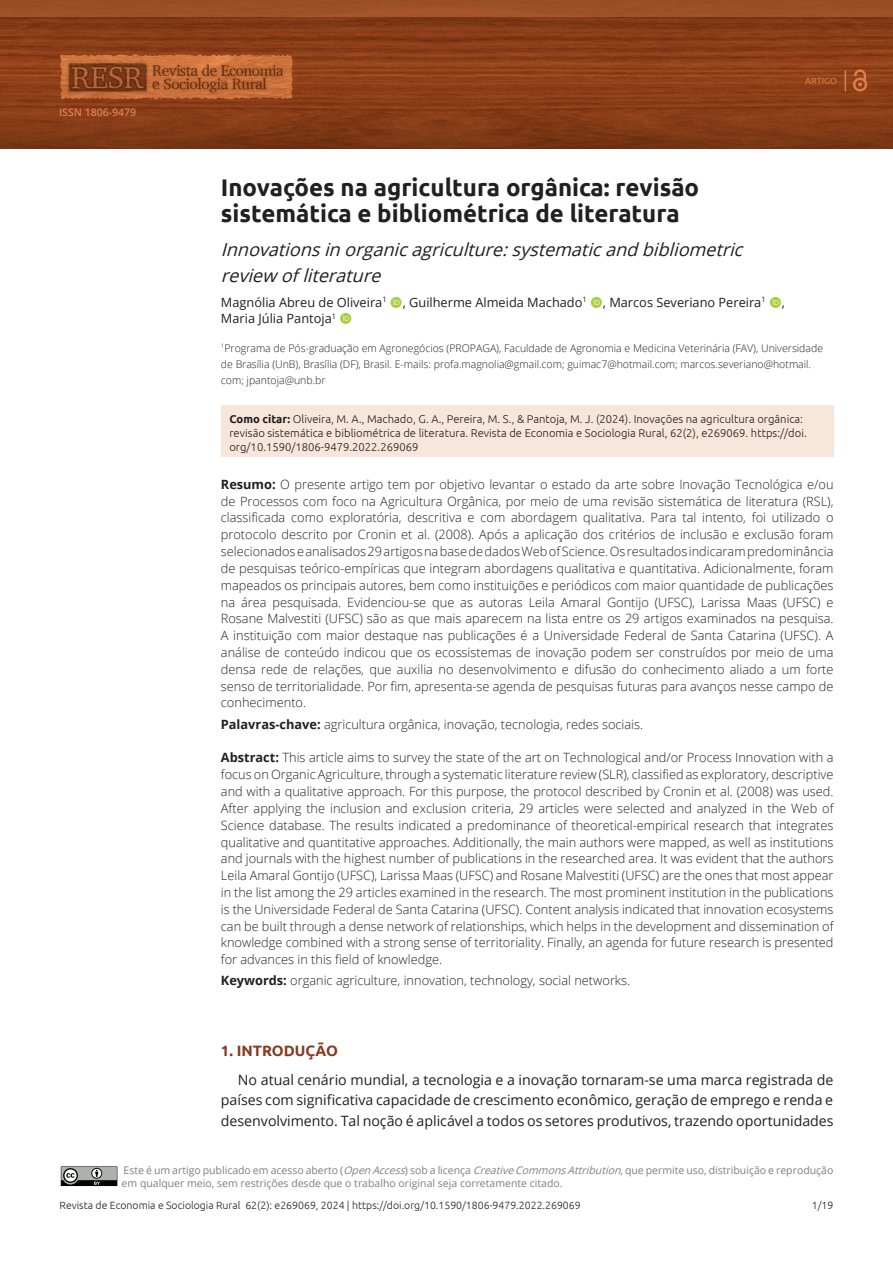
<style>
.page{position:relative;width:893px;height:1263px;background:#fff}
.page>*{position:absolute;margin:0;border:0;box-sizing:border-box;transform-origin:0 0}
.ArticleTitle{font:700 24px/25.8px "Ubuntu";color:#231f20}
.ArticleTitle-Trans1{font:italic 18px/25.8px "Open Sans";color:#231f20}
.Heading1{font:700 15px "Ubuntu";color:#873a20}
.Paragraph{font:14.25px/20.2px "Open Sans";color:#231f20;text-align:justify}
.Abstract{font:300 12.75px/16.8px "Open Sans";color:#231f20;text-align:justify}
.Abstract-Trans1{font:300 12.75px/16.8px "Open Sans";color:#231f20;text-align:justify}
.Authors{font:12.75px "Open Sans";color:#231f20}
.Keywords{font:300 12.75px "Open Sans";color:#231f20}
.Keywords-Trans1{font:300 12.75px "Open Sans";color:#231f20}
.HowToCite{font:300 11.25px/13.8px "Ubuntu";color:#231f20}
.Affiliations{font:300 10.5px/16px "Open Sans";color:#231f20}
.LicenseParaAlt{font:10.5px/12.6px "Open Sans";color:#7f7f7f}
.t1{font:300 10.5px "Ubuntu";color:#231f20}
.t2{font:600 10.5px "Open Sans";color:#e27f49}
.t3{font:9px "Ubuntu";color:#e27f48}
.s1{font-weight:700}
.s2{font-style:italic}
</style>
<div class="page">
<svg style="left:0;top:17px;width:893px;height:132px;background:#863b17"></svg>
<div style="left:0;top:0;width:893px;height:17px;background:#9d5026"></div>
<img style="left:58px;top:52px;width:238px;height:50px">
<svg style="left:853px;top:69px;width:14px;height:22px"></svg>
<svg style="left:845px;top:70px;width:1px;height:21px"></svg>
<svg style="left:61px;top:1166px;width:57px;height:21px"></svg>
<div style="left:221px;top:406px;width:612px;height:51px;background:#f9e6da"></div>
<p class="t2" style="left:59px;top:105px;width:79px">ISSN 1806-9479</p>
<p class="t3" style="left:805px;top:75px;width:34px">Artigo</p>
<p class="ArticleTitle" style="left:221px;top:174px;width:480px">Inovações na agricultura orgânica: revisão sistemática e bibliométrica de literatura</p>
<p class="ArticleTitle-Trans1" style="left:221px;top:236px;width:529px">Innovationsinorganicagriculture:systematicandbibliometric review ofliterature</p>
<p class="Authors" style="left:221px;top:293px;width:167px">Magnólia Abreu de Oliveira<sup>1</sup></p>
<p class="Authors" style="left:403px;top:293px;width:186px">, Guilherme Almeida Machado<sup>1</sup></p>
<p class="Authors" style="left:603px;top:293px;width:164px">, Marcos Severiano Pereira<sup>1</sup></p>
<p class="Authors" style="left:782px;top:293px;width:5px">,</p>
<p class="Authors" style="left:221px;top:309px;width:117px">Maria Júlia Pantoja<sup>1</sup></p>
<p class="Affiliations" style="left:221px;top:339px;width:604px"><sup>1</sup>Programa de Pós-graduação em Agronegócios (PROPAGA), Faculdade de Agronomia e Medicina Veterinária (FAV), Universidade de Brasília (UnB), Brasília (DF), Brasil. E-mails: profa.magnolia@gmail.com; guimac7@hotmail.com; marcos.severiano@hotmail. com; jpantoja@unb.br</p>
<p class="HowToCite" style="left:229px;top:412px;width:579px"><span class="s1">Como citar:</span> Oliveira, M. A., Machado, G. A., Pereira, M. S., &amp; Pantoja, M. J. (2024). Inovações na agricultura orgânica: revisão sistemática e bibliométrica de literatura. Revista de Economia e Sociologia Rural, 62(2), e269069. https://doi. org/10.1590/1806-9479.2022.269069</p>
<p class="Abstract" style="left:221px;top:475px;width:614px"><span class="s1">Resumo:</span> O presente artigo tem por objetivo levantar o estado da arte sobre Inovação Tecnológica e/ou de Processos com foco na Agricultura Orgânica, por meio de uma revisão sistemática de literatura (RSL), classificada como exploratória, descritiva e com abordagem qualitativa. Para tal intento, foi utilizado o protocolo descrito por Cronin et al. (2008). Após a aplicação dos critérios de inclusão e exclusão foram selecionados e analisados 29 artigos na base de dados Web of Science. Os resultados indicaram predominância de pesquisas teórico-empíricas que integram abordagens qualitativa e quantitativa. Adicionalmente, foram mapeados os principais autores, bem como instituições e periódicos com maior quantidade de publicações na área pesquisada. Evidenciou-se que as autoras Leila Amaral Gontijo (UFSC), Larissa Maas (UFSC) e Rosane Malvestiti (UFSC) são as que mais aparecem na lista entre os 29 artigos examinados na pesquisa.<br>A instituição com maior destaque nas publicações é a Universidade Federal de Santa Catarina (UFSC). A análise de conteúdo indicou que os ecossistemas de inovação podem ser construídos por meio de uma densa rede de relações, que auxilia no desenvolvimento e difusão do conhecimento aliado a um forte senso de territorialidade. Por fim, apresenta-se agenda de pesquisas futuras para avanços nesse campo de conhecimento.</p>
<p class="Keywords" style="left:221px;top:715px;width:424px"><span class="s1">Palavras-chave:</span> agricultura orgânica, inovação, tecnologia, redes sociais.</p>
<p class="Abstract-Trans1" style="left:221px;top:749px;width:614px"><span class="s1">Abstract:</span> This article aims to survey the state of the art on Technological and/or Process Innovation with a focus on Organic Agriculture, through a systematic literature review (SLR), classified as exploratory, descriptive and with a qualitative approach. For this purpose, the protocol described by Cronin et al. (2008) was used.<br>After applying the inclusion and exclusion criteria, 29 articles were selected and analyzed in the Web of Science database. The results indicated a predominance of theoretical-empirical research that integrates qualitative and quantitative approaches. Additionally, the main authors were mapped, as well as institutions and journals with the highest number of publications in the researched area. It was evident that the authors Leila Amaral Gontijo (UFSC), Larissa Maas (UFSC) and Rosane Malvestiti (UFSC) are the ones that most appear in the list among the 29 articles examined in the research. The most prominent institution in the publications is the Universidade Federal de Santa Catarina (UFSC). Content analysis indicated that innovation ecosystems can be built through a dense network of relationships, which helps in the development and dissemination of knowledge combined with a strong sense of territoriality. Finally, an agenda for future research is presented for advances in this field of knowledge.</p>
<p class="Keywords-Trans1" style="left:221px;top:972px;width:411px"><span class="s1">Keywords:</span> organic agriculture, innovation, technology, social networks.</p>
<p class="Heading1" style="left:221px;top:1042px;width:119px">1. INTRODUÇÃO</p>
<p class="Paragraph" style="left:221px;top:1069px;width:614px;text-indent:17px">No atual cenário mundial, a tecnologia e a inovação tornaram-se uma marca registrada de países com significativa capacidade de crescimento econômico, geração de emprego e renda e desenvolvimento. Tal noção é aplicável a todos os setores produtivos, trazendo oportunidades</p>
<p class="LicenseParaAlt" style="left:122px;top:1164px;width:713px">Este é um artigo publicado em acesso aberto (<span class="s2">OpenAccess</span>) sob a licença <span class="s2">CreativeCommonsAttribution</span>, que permite uso, distribuição e reprodução em qualquer meio, sem restrições desde que o trabalho original seja corretamente citado.</p>
<p class="t1" style="left:60px;top:1198px;width:523px">Revista de Economia e Sociologia Rural 62(2): e269069, 2024 | https://doi.org/10.1590/1806-9479.2022.269069</p>
<p class="t1" style="left:812px;top:1198px;width:23px">1/19</p>
</div>
